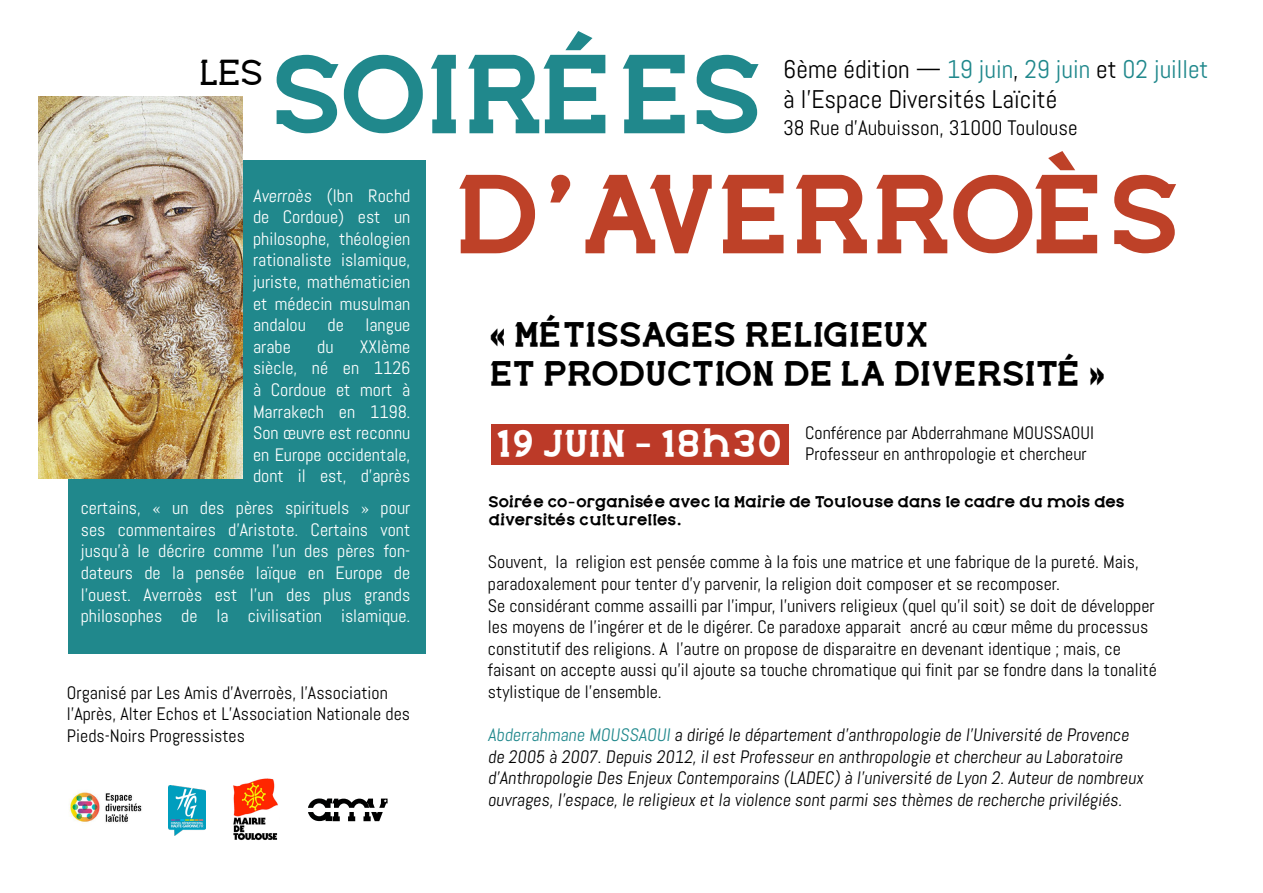
<style>
.page{position:relative;width:1263px;height:893px;background:#fff}
.page>*{position:absolute;margin:0;border:0;box-sizing:border-box;transform-origin:0 0}
.t1{font:700 105px "Cabal";letter-spacing:-.105em;color:#be4128}
.t2{font:700 105px "Cabal";letter-spacing:-.095em;color:#20888c}
.t3{font:700 36px "Cabal";letter-spacing:-.05em;color:#fff}
.t4{font:36px "Cabal";color:#000}
.t5{font:700 33px/39.6px "Cabal";letter-spacing:-.1em;color:#000}
.t6{font:25.5px/30.6px "Abel";color:#000}
.t7{font:21px "Abel";color:#000}
.t8{font:18px/21.6px "Abel";color:#000}
.t9{font:18px/21.6px "Abel";color:#fff;text-align:justify}
.t10{font:700 15px/18px "Cabal";letter-spacing:-.105em;color:#000}
.s1{color:#20888c}
</style>
<div class="page">
<div style="left:491px;top:424px;width:298px;height:40px;background:#bc3a28"></div>
<img style="left:69px;top:792px;width:73px;height:31px">
<img style="left:168px;top:785px;width:38px;height:50px">
<img style="left:233px;top:778px;width:45px;height:62px">
<div style="left:68px;top:161px;width:357px;height:493px;background:#20888c"></div>
<img style="left:38px;top:97px;width:204px;height:382px">
<svg style="left:308px;top:798px;width:80px;height:23px"></svg>
<h1 class="t2" style="left:266px;top:31px;width:504px">SOIRÉES</h1>
<h1 class="t1" style="left:449px;top:151px;width:739px">D’AVERROÈS</h1>
<h3 class="t6" style="left:783px;top:54px;width:427px">6ème édition — <span class="s1">19 juin</span>, <span class="s1">29 juin</span> et <span class="s1">02 juillet </span>à l’Espace Diversités Laïcité</h3>
<p class="t7" style="left:783px;top:115px;width:296px">38 Rue d’Aubuisson, 31000 Toulouse</p>
<h2 class="t4" style="left:197px;top:53px;width:69px">LES</h2>
<p class="t9" style="left:253px;top:185px;width:159px">Averroès (Ibn Rochd de Cordoue) est un philosophe, théologien rationaliste islamique, juriste, mathématicien et médecin musulman andalou de langue arabe</p>
<h3 class="t5" style="left:488px;top:315px;width:621px">« MÉTISSAGES RELIGIEUX<br>ET PRODUCTION DE LA DIVERSITÉ »</h3>
<p class="t9" style="left:253px;top:336px;width:159px;text-indent:107px">XXIème siècle, né en 1126 à Cordoue et mort à Marrakech en 1198.<br>Son œuvre est reconnu en Europe occidentale, dont il est, d’après</p>
<p class="t9" style="left:81px;top:497px;width:331px">certains, « un des pères spirituels » pour ses commentaires d’Aristote. Certains vont jusqu’à le décrire comme l’un des pères fon&shy;dateurs de la pensée laïque en Europe de l’ouest. Averroès est l’un des plus grands philosophes de la civilisation islamique.</p>
<p class="t9" style="left:317px;top:336px;width:18px">du</p>
<p class="t8" style="left:805px;top:422px;width:290px">Conférence par Abderrahmane MOUSSAOUI<br>Professeur en anthropologie et chercheur</p>
<h2 class="t3" style="left:494px;top:422px;width:291px">19 JUIN - 18h30</h2>
<p class="t10" style="left:488px;top:493px;width:639px">Soirée co-organisée avec la Mairie de Toulouse dans le cadre du mois des diversités culturelles.</p>
<p class="t8" style="left:488px;top:551px;width:671px">Souvent, la religion est pensée comme à la fois une matrice et une fabrique de la pureté. Mais, paradoxalement pour tenter d’y parvenir, la religion doit composer et se recomposer.<br>Se considérant comme assailli par l’impur, l’univers religieux (quel qu’il soit) se doit de développer les moyens de l’ingérer et de le digérer. Ce paradoxe apparait ancré au cœur même du processus constitutif des religions. A l’autre on propose de disparaitre en devenant identique ; mais, ce faisant on accepte aussi qu’il ajoute sa touche chromatique qui finit par se fondre dans la tonalité stylistique de l’ensemble.</p>
<p class="t8" style="left:488px;top:724px;width:660px"><span class="s1">Abderrahmane MOUSSAOUI</span> a dirigé le département d’anthropologie de l’Université de Provence de 2005 à 2007. Depuis 2012, il est Professeur en anthropologie et chercheur au Laboratoire d’Anthropologie Des Enjeux Contemporains (LADEC) à l’université de Lyon 2. Auteur de nombreux ouvrages, l’espace, le religieux et la violence sont parmi ses thèmes de recherche privilégiés.</p>
<p class="t8" style="left:67px;top:682px;width:345px">Organisé par Les Amis d’Averroès, l’Association l’Après, Alter Echos et L’Association Nationale des<br>Pieds-Noirs Progressistes</p>
</div>
